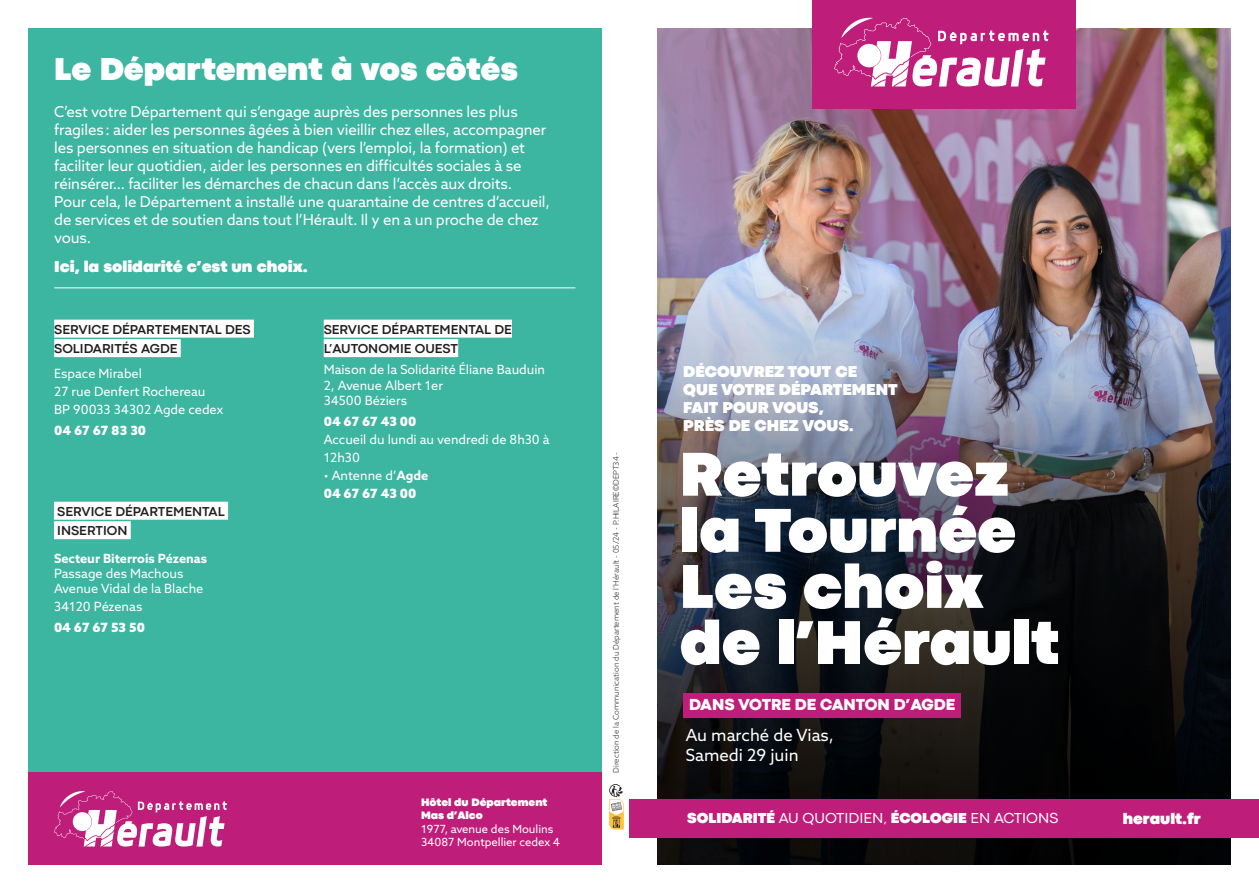
<style>
.page{position:relative;width:1259px;height:893px;background:#fff}
.page>*{position:absolute;margin:0;border:0;box-sizing:border-box;transform-origin:0 0}
.t1{font:900 64.5px/56.1px "Codec Pro";color:#fff}
.t2{font:900 33px "Codec Pro";color:#fff}
.t3{font:16.8px "Azo Sans";color:#fff}
.t4{font:800 16.65px "Codec Pro";color:#fff}
.t5{font:900 16.5px/18px "Codec Pro";color:#fff}
.t6{font:900 16.2px "Codec Pro";color:#fff}
.t7{font:15px/18px "Azo Sans";letter-spacing:-.01em;color:#fff}
.t8{font:15px "Codec Pro";color:#fff}
._00-TEXTE{font:700 13.5px/19.5px "Codec Pro";color:#231f20}
.t9{font:12.75px/18px "Azo Sans";color:#fff}
.t10{font:900 12.75px "Azo Sans";color:#fff}
.t11{font:700 12.75px "Azo Sans";color:#fff}
.t12{font:11.25px/13.5px "Azo Sans";color:#fff}
.t13{font:300 7.65px "Azo Sans";color:#231f20}
.s1{font-weight:700}
.s2{font-family:"Codec Pro";font-weight:900}
.s3{font-weight:900}
</style>
<div class="page">
<img style="left:657px;top:28px;width:574px;height:129px">
<img style="left:657px;top:157px;width:574px;height:708px">
<div style="left:683px;top:694px;width:278px;height:24px;background:#be1e79"></div>
<div style="left:28px;top:28px;width:573px;height:837px;background:#3cb5a1"></div>
<div style="left:54px;top:320px;width:200px;height:18px;background:#fff"></div>
<div style="left:54px;top:339px;width:127px;height:18px;background:#fff"></div>
<div style="left:324px;top:320px;width:188px;height:18px;background:#fff"></div>
<div style="left:324px;top:339px;width:134px;height:18px;background:#fff"></div>
<div style="left:54px;top:502px;width:174px;height:18px;background:#fff"></div>
<div style="left:54px;top:521px;width:77px;height:18px;background:#fff"></div>
<div style="left:629px;top:799px;width:630px;height:39px;background:#be1e79"></div>
<div style="left:812px;top:0;width:264px;height:108px;background:#be1e79"></div>
<svg style="left:834px;top:18px;width:214px;height:68px"></svg>
<div style="left:857px;top:44px;width:24px;height:23px;background:#fff;border-radius:50%"></div>
<div style="left:28px;top:773px;width:573px;height:92px;background:#be1e79"></div>
<svg style="left:54px;top:791px;width:173px;height:55px"></svg>
<div style="left:73px;top:812px;width:19px;height:19px;background:#fff;border-radius:50%"></div>
<svg style="left:609px;top:784px;width:15px;height:46px"></svg>
<hr style="left:54px;top:287px;width:521px;height:1px;background:#fff">
<p class="t2" style="left:54px;top:49px;width:465px">Le Département à vos côtés</p>
<p class="t7" style="left:54px;top:103px;width:494px">C’est votre Département qui s’engage auprès des personnes les plus fragiles: aider les personnes âgées à bien vieillir chez elles, accompagner les personnes en situation de handicap (vers l’emploi, la formation) et faciliter leur quotidien, aider les personnes en difficultés sociales à se réinsérer… faciliter les démarches de chacun dans l’accès aux droits.</p>
<p class="t7" style="left:54px;top:193px;width:497px">Pour cela, le Département a installé une quarantaine de centres d’accueil, de services et de soutien dans tout l’Hérault. Il y en a un proche de chez vous.</p>
<p class="t5" style="left:54px;top:257px;width:255px">Ici, la solidarité c’est un choix.</p>
<p class="_00-TEXTE" style="left:54px;top:319px;width:198px">SERVICE DÉPARTEMENTAL DES<br>SOLIDARITÉS AGDE</p>
<p class="t9" style="left:54px;top:364px;width:89px">Espace Mirabel</p>
<p class="t9" style="left:54px;top:382px;width:153px">27 rue Denfert Rochereau</p>
<p class="t9" style="left:54px;top:400px;width:170px">BP 90033 34302 Agde cedex</p>
<p class="t10" style="left:54px;top:422px;width:93px">04 67 67 83 30</p>
<p class="_00-TEXTE" style="left:57px;top:501px;width:169px">SERVICE DÉPARTEMENTAL<br>INSERTION</p>
<p class="t11" style="left:54px;top:550px;width:155px">Secteur Biterrois Pézenas</p>
<p class="t9" style="left:54px;top:564px;width:131px">Passage des Machous</p>
<p class="t9" style="left:54px;top:580px;width:151px">Avenue Vidal de la Blache</p>
<p class="t9" style="left:54px;top:598px;width:90px">34120 Pézenas</p>
<p class="t10" style="left:54px;top:619px;width:92px">04 67 67 53 50</p>
<p class="_00-TEXTE" style="left:324px;top:319px;width:190px">SERVICE DÉPARTEMENTAL DE</p>
<p class="_00-TEXTE" style="left:324px;top:339px;width:136px">L’AUTONOMIE OUEST</p>
<p class="t9" style="left:324px;top:361px;width:223px">Maison de la Solidarité Éliane Bauduin</p>
<p class="t9" style="left:324px;top:376px;width:121px">2, Avenue Albert 1er</p>
<p class="t9" style="left:324px;top:391px;width:85px">34500 Béziers</p>
<p class="t10" style="left:324px;top:413px;width:94px">04 67 67 43 00</p>
<p class="t9" style="left:324px;top:430px;width:227px">Accueil du lundi au vendredi de 8h30 à<br>12h30</p>
<p class="t9" style="left:324px;top:466px;width:106px">• Antenne d’<span class="s1">Agde</span></p>
<p class="t10" style="left:324px;top:485px;width:94px">04 67 67 43 00</p>
<p class="t12" style="left:421px;top:795px;width:140px"><span class="s2">Hôtel du Département<br>Mas d’Alco<br></span>1977, avenue des Moulins<br>34087 Montpellier cedex 4</p>
<p class="t13" style="left:611px;top:773px;width:322px;rotate:-90deg">Direction de la Communication du Département de l’Hérault - 05/24 - P.HILAIRE©DEPT34 -</p>
<p class="t5" style="left:683px;top:362px;width:216px">DÉCOUVREZ TOUT CE<br>QUE VOTRE DÉPARTEMENT<br>FAIT POUR VOUS,<br>PRÈS DE CHEZ VOUS.</p>
<p class="t1" style="left:680px;top:445px;width:381px">Retrouvez la Tournée<br>Les choix de l’Hérault</p>
<p class="t4" style="left:689px;top:695px;width:268px">DANS VOTRE DE CANTON D’AGDE</p>
<p class="t3" style="left:686px;top:724px;width:150px">Au marché de Vias,</p>
<p class="t3" style="left:686px;top:744px;width:114px">Samedi 29 juin</p>
<p class="t8" style="left:687px;top:809px;width:373px"><span class="s3">SOLIDARITÉ</span> AU QUOTIDIEN, <span class="s3">ÉCOLOGIE</span> EN ACTIONS</p>
<p class="t6" style="left:1122px;top:808px;width:80px">herault.fr</p>
</div>
